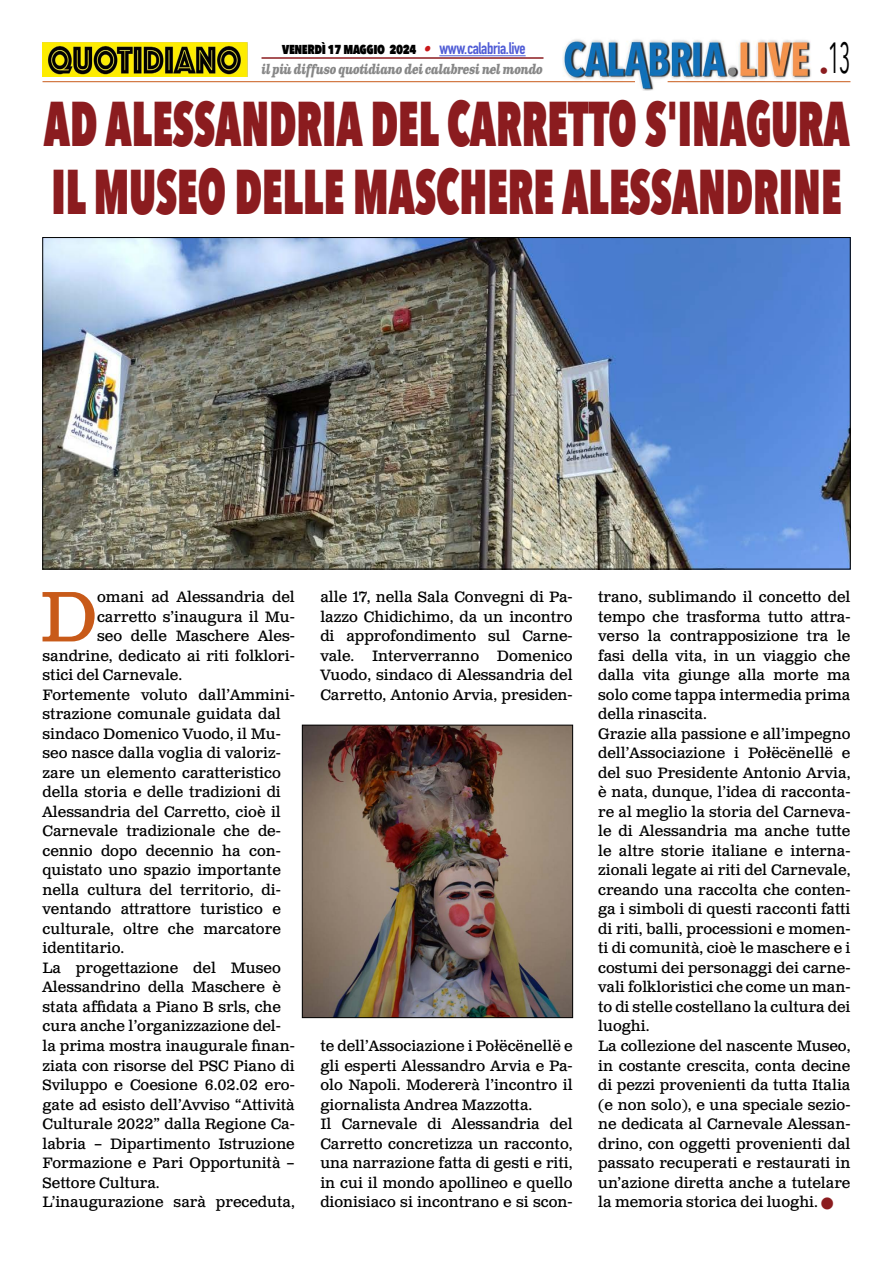
<style>
.page{position:relative;width:893px;height:1263px;background:#fff}
.page>*{position:absolute;margin:0;border:0;box-sizing:border-box;transform-origin:0 0}
.t1{font:71.25px "Clarendon Text Pro";color:#c85a19}
.t2{font:800 63px/67.5px "Avenir Next Condensed";color:#8b1c1f;scale:.7 1}
.t3{font:43.5px "Avenir Next Condensed";color:#000;scale:.55 1}
.t4{font:15px/19.5px "Clarendon Text Pro";color:#000}
.t5{font:800 15px "Avenir Next Condensed";letter-spacing:-.03em;color:#000;scale:.9 1}
.t6{font:italic 700 13.5px "Clarendon Text Pro";letter-spacing:-.05em;color:#878787;scale:.79 1}
.s1{font-family:"Clarendon Text Pro";font-weight:700;font-style:italic;color:#ca181a}
.s2{font-family:"DIN Condensed";font-weight:700;font-size:16.5px;color:#4f5cd6}
.s3{color:#8b1c1f}
</style>
<div class="page">
<img style="left:563px;top:39px;width:248px;height:51px">
<hr style="left:43px;top:81px;width:592px;height:1px;background:#c85a19">
<hr style="left:668px;top:81px;width:182px;height:1px;background:#c85a19">
<hr style="left:439px;top:55px;width:87px;height:1px;background:#4f5cd6">
<hr style="left:261px;top:57px;width:282px;height:2px;background:#8b1c1f">
<img style="left:43px;top:42px;width:204px;height:35px">
<img style="left:45px;top:239px;width:803px;height:328px">
<img style="left:304px;top:727px;width:267px;height:289px">
<div style="left:302px;top:725px;width:271px;height:293px;border:1px solid #000"></div>
<h3 class="t3" style="left:820px;top:20px;width:58px"><sub>•</sub>13</h3>
<p class="t5" style="left:282px;top:39px;width:272px">venerdì 17 maggio 2024 <span class="s1">•</span> <span class="s2">www.calabria.live</span></p>
<p class="t6" style="left:261px;top:61px;width:358px">il più diffuso quotidiano dei calabresi nel mondo</p>
<h2 class="t2" style="left:44px;top:90px;width:1153px">AD ALESSANDRIA DEL CARRETTO S'INAGURA<br>IL MUSEO DELLE MASCHERE ALESSANDRINE</h2>
<h1 class="t1" style="left:40px;top:574px;width:59px">D</h1>
<p class="t4" style="left:97px;top:588px;width:199px">omani ad Alessandria del</p>
<p class="t4" style="left:97px;top:608px;width:199px">carretto s’inaugura il Mu-</p>
<p class="t4" style="left:97px;top:627px;width:199px">seo delle Maschere Ales-</p>
<p class="t4" style="left:43px;top:647px;width:254px">sandrine, dedicato ai riti folklori-</p>
<p class="t4" style="left:43px;top:666px;width:141px">stici del Carnevale.</p>
<p class="t4" style="left:43px;top:686px;width:254px">Fortemente voluto dall’Ammini-</p>
<p class="t4" style="left:43px;top:705px;width:240px">strazione comunale guidata dal</p>
<p class="t4" style="left:43px;top:725px;width:240px">sindaco Domenico Vuodo, il Mu-</p>
<p class="t4" style="left:43px;top:744px;width:240px">seo nasce dalla voglia di valoriz-</p>
<p class="t4" style="left:43px;top:764px;width:240px">zare un elemento caratteristico</p>
<p class="t4" style="left:43px;top:783px;width:240px">della storia e delle tradizioni di</p>
<p class="t4" style="left:43px;top:803px;width:240px">Alessandria del Carretto, cioè il</p>
<p class="t4" style="left:43px;top:822px;width:240px">Carnevale tradizionale che de-</p>
<p class="t4" style="left:43px;top:842px;width:240px">cennio dopo decennio ha con-</p>
<p class="t4" style="left:43px;top:861px;width:240px">quistato uno spazio importante</p>
<p class="t4" style="left:43px;top:881px;width:240px">nella cultura del territorio, di-</p>
<p class="t4" style="left:43px;top:900px;width:240px">ventando attrattore turistico e</p>
<p class="t4" style="left:43px;top:920px;width:240px">culturale, oltre che marcatore</p>
<p class="t4" style="left:43px;top:939px;width:83px">identitario.</p>
<p class="t4" style="left:43px;top:959px;width:240px">La progettazione del Museo</p>
<p class="t4" style="left:43px;top:978px;width:240px">Alessandrino della Maschere è</p>
<p class="t4" style="left:43px;top:998px;width:240px">stata affidata a Piano B srls, che</p>
<p class="t4" style="left:43px;top:1017px;width:240px">cura anche l’organizzazione del-</p>
<p class="t4" style="left:43px;top:1037px;width:254px">la prima mostra inaugurale finan-</p>
<p class="t4" style="left:43px;top:1056px;width:254px">ziata con risorse del PSC Piano di</p>
<p class="t4" style="left:43px;top:1076px;width:254px">Sviluppo e Coesione 6.02.02 ero-</p>
<p class="t4" style="left:43px;top:1095px;width:254px">gate ad esisto dell’Avviso “Attività</p>
<p class="t4" style="left:43px;top:1115px;width:254px">Culturale 2022” dalla Regione Ca-</p>
<p class="t4" style="left:43px;top:1134px;width:254px">labria – Dipartimento Istruzione</p>
<p class="t4" style="left:43px;top:1154px;width:254px">Formazione e Pari Opportunità –</p>
<p class="t4" style="left:43px;top:1173px;width:119px">Settore Cultura.</p>
<p class="t4" style="left:43px;top:1193px;width:254px">L’inaugurazione sarà preceduta,</p>
<p class="t4" style="left:320px;top:588px;width:254px;text-align:justify">alle 17, nella Sala Convegni di Pa&shy;lazzo Chidichimo, da un incontro di approfondimento sul Carne&shy;vale. Interverranno Domenico Vuodo, sindaco di Alessandria del Carretto, Antonio Arvia, presiden-</p>
<p class="t4" style="left:320px;top:1037px;width:254px">te dell’Associazione i Połëcënellë e gli esperti Alessandro Arvia e Pa&shy;olo Napoli. Modererà l’incontro il giornalista Andrea Mazzotta.<br>Il Carnevale di Alessandria del Carretto concretizza un racconto, una narrazione fatta di gesti e riti, in cui il mondo apollineo e quello dionisiaco si incontrano e si scon-</p>
<p class="t4" style="left:598px;top:588px;width:254px">trano, sublimando il concetto del tempo che trasforma tutto attra&shy;verso la contrapposizione tra le fasi della vita, in un viaggio che dalla vita giunge alla morte ma solo come tappa intermedia prima della rinascita.<br>Grazie alla passione e all’impegno dell’Associazione i Połëcënellë e del suo Presidente Antonio Arvia, è nata, dunque, l’idea di racconta&shy;re al meglio la storia del Carneva&shy;le di Alessandria ma anche tutte le altre storie italiane e interna&shy;zionali legate ai riti del Carnevale, creando una raccolta che conten&shy;ga i simboli di questi racconti fatti di riti, balli, processioni e momen&shy;ti di comunità, cioè le maschere e i costumi dei personaggi dei carne&shy;vali folkloristici che come un man&shy;to di stelle costellano la cultura dei luoghi.<br>La collezione del nascente Museo, in costante crescita, conta decine di pezzi provenienti da tutta Italia (e non solo), e una speciale sezio&shy;ne dedicata al Carnevale Alessan&shy;drino, con oggetti provenienti dal passato recuperati e restaurati in un’azione diretta anche a tutelare la memoria storica dei luoghi. <span class="s3">■</span></p>
</div>
